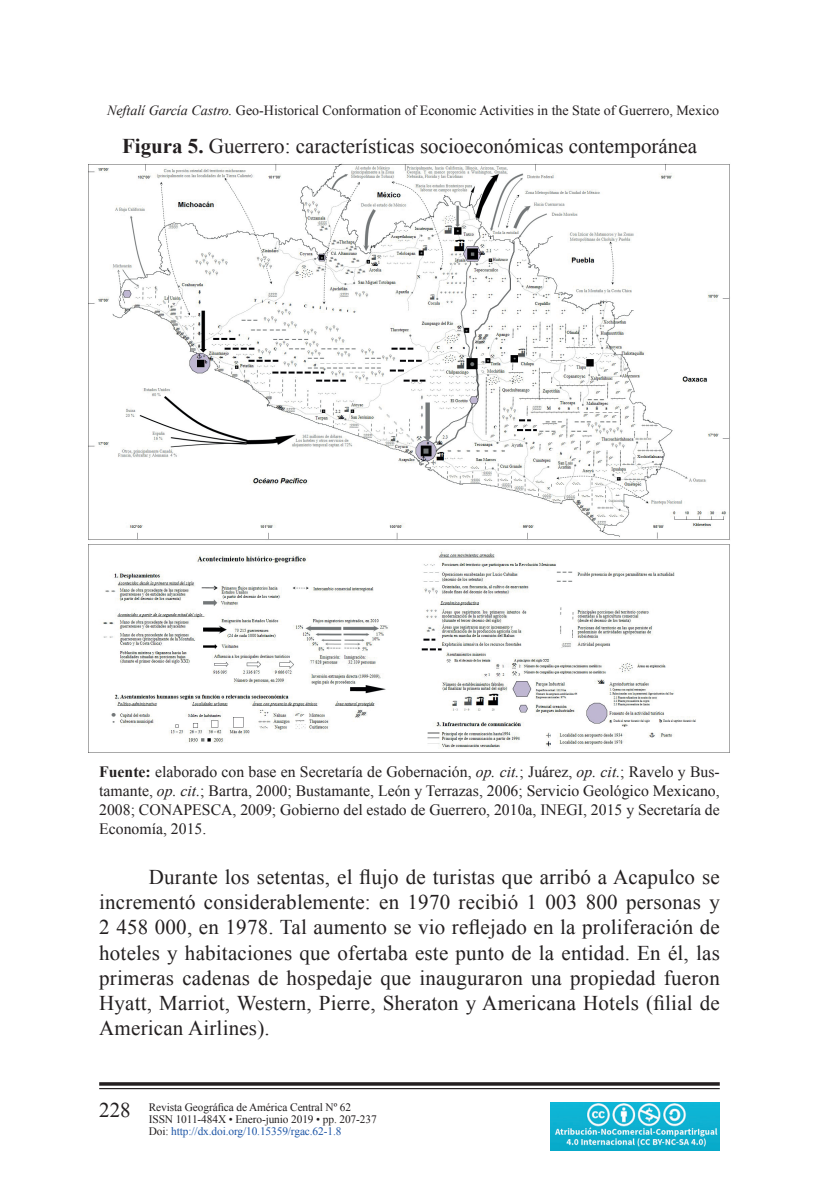
<style>
.page{position:relative;width:819px;height:1197px;background:#fff}
.page>*{position:absolute;margin:0;border:0;box-sizing:border-box;transform-origin:0 0}
.t1{font:21px/25.2px "Times New Roman";color:#231f20;text-align:justify}
.t2{font:15.75px/18.9px "Times New Roman";color:#231f20;text-align:justify}
.t3{font:14px "Times New Roman";color:#231f20}
.t4{font:11.38px/12.2px "Times New Roman";letter-spacing:-.01em;color:#231f20}
.s1{font-style:italic}
.s2{font-weight:700}
.s3{font-size:21px}
.s4{color:#1e56a6}
</style>
<div class="page">
<svg style="left:99px;top:1082px;width:621px;height:4px;background:#3e3a3b"></svg>
<hr style="left:99px;top:1088px;width:621px;height:1px;background:#231f20">
<img style="left:550px;top:1103px;width:170px;height:47px">
<img style="left:88px;top:163px;width:642px;height:590px">
<p class="t3" style="left:107px;top:101px;width:614px"><span class="s1">Neftalí García Castro.</span> Geo-Historical Conformation of Economic Activities in the State of Guerrero, Mexico</p>
<p class="t1" style="left:122px;top:134px;width:577px"><span class="s2">Figura 5.</span> Guerrero: características socioeconómicas contemporánea</p>
<p class="t2" style="left:99px;top:762px;width:622px"><span class="s2">Fuente:</span> elaborado con base en Secretaría de Gobernación, <span class="s1">op. cit.</span>; Juárez, <span class="s1">op. cit.</span>; Ravelo y Bus&shy;tamante, <span class="s1">op. cit.</span>; Bartra, 2000; Bustamante, León y Terrazas, 2006; Servicio Geológico Mexicano, 2008; CONAPESCA, 2009; Gobierno del estado de Guerrero, 2010a, INEGI, 2015 y Secretaría de Economía, 2015.</p>
<p class="t1" style="left:99px;top:864px;width:622px;text-indent:50px">Durante los setentas, el flujo de turistas que arribó a Acapulco se incrementó considerablemente: en 1970 recibió 1 003 800 personas y 2 458 000, en 1978. Tal aumento se vio reflejado en la proliferación de hoteles y habitaciones que ofertaba este punto de la entidad. En él, las primeras cadenas de hospedaje que inauguraron una propiedad fueron Hyatt, Marriot, Western, Pierre, Sheraton y Americana Hotels (filial de American Airlines).</p>
<p class="t4" style="left:149px;top:1101px;width:229px;text-indent:-50px"><span class="s3">228</span> Revista Geográfica de América Central Nº 62<br>ISSN 1011-484X • Enero-junio 2019 • pp. 207-237<br>Doi: <span class="s4">http://dx.doi.org/10.15359/rgac.62-1.8</span></p>
</div>
